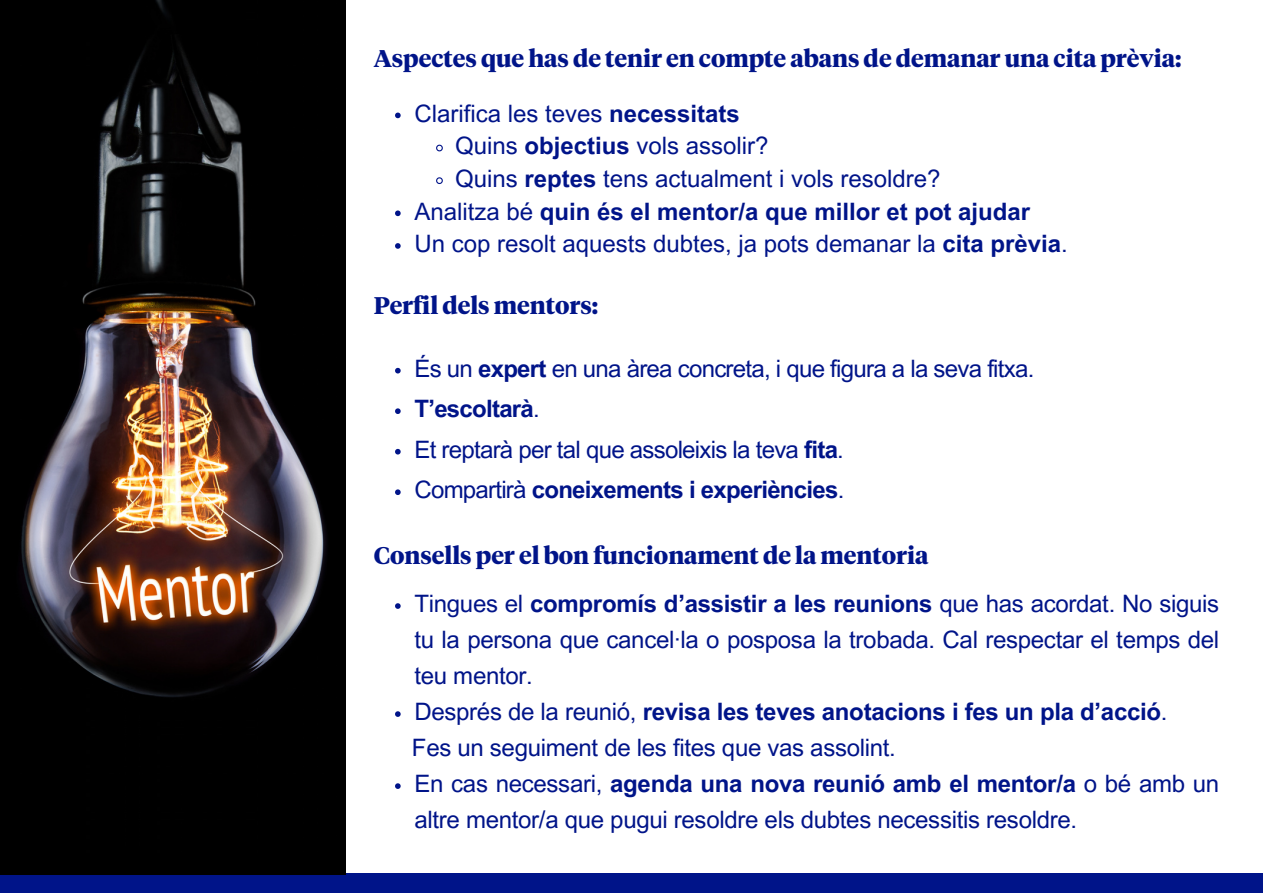
<style>
.page{position:relative;width:1263px;height:894px;background:#fff}
.page>*{position:absolute;margin:0;border:0;box-sizing:border-box;transform-origin:0 0}
.t1{font:24px/36px "Arial MT Pro";letter-spacing:-.01em;color:#001489;text-align:justify}
.t2{font:700 24px "Tiempos Headline";color:#001489}
.t3{font:700 24px "Arial MT Pro";letter-spacing:-.01em;color:#001489}
.t4{font:24px "Arial MT Pro";letter-spacing:-.03em;color:#001489}
.t5{font:700 24px "Arial MT Pro";letter-spacing:-.03em;color:#001489}
.s1{font-weight:700}
.s2{font-weight:400}
</style>
<div class="page">
<div style="left:0;top:873px;width:1262px;height:20px;background:#001489"></div>
<img style="left:0;top:0;width:345px;height:874px">
<svg style="left:395px;top:112px;width:6px;height:6px"></svg>
<svg style="left:436px;top:144px;width:7px;height:8px"></svg>
<svg style="left:436px;top:177px;width:7px;height:7px"></svg>
<svg style="left:395px;top:210px;width:6px;height:6px"></svg>
<svg style="left:395px;top:243px;width:6px;height:6px"></svg>
<svg style="left:395px;top:368px;width:6px;height:5px"></svg>
<svg style="left:395px;top:408px;width:6px;height:6px"></svg>
<svg style="left:395px;top:449px;width:6px;height:5px"></svg>
<svg style="left:395px;top:489px;width:6px;height:6px"></svg>
<svg style="left:395px;top:603px;width:6px;height:5px"></svg>
<svg style="left:395px;top:711px;width:6px;height:5px"></svg>
<svg style="left:395px;top:783px;width:6px;height:5px"></svg>
<p class="t2" style="left:374px;top:48px;width:809px">Aspectes que has de tenir en compte abans de demanar una cita prèvia:</p>
<p class="t1" style="left:414px;top:98px;width:327px">Clarifica les teves <span class="s1">necessitats</span></p>
<p class="t1" style="left:455px;top:131px;width:315px">Quins <span class="s1">objectius</span> vols assolir?</p>
<p class="t1" style="left:455px;top:163px;width:487px">Quins <span class="s1">reptes</span> tens actualment i vols resoldre?</p>
<p class="t3" style="left:414px;top:202px;width:617px"><span class="s2">Analitza bé</span> quin és el mentor/a que millor et pot ajudar</p>
<p class="t1" style="left:414px;top:229px;width:655px">Un cop resolt aquests dubtes, ja pots demanar la <span class="s1">cita prèvia</span>.</p>
<p class="t2" style="left:374px;top:295px;width:226px">Perfil dels mentors:</p>
<p class="t4" style="left:414px;top:359px;width:621px">És un <span class="s1">expert</span> en una àrea concreta, i que figura a la seva fitxa.</p>
<p class="t5" style="left:414px;top:400px;width:127px">T’escoltarà<span class="s2">.</span></p>
<p class="t4" style="left:414px;top:440px;width:431px">Et reptarà per tal que assoleixis la teva <span class="s1">fita</span>.</p>
<p class="t5" style="left:414px;top:481px;width:431px"><span class="s2">Compartirà</span> coneixements i experiències<span class="s2">.</span></p>
<p class="t2" style="left:374px;top:545px;width:556px">Consells per el bon funcionament de la mentoria</p>
<p class="t1" style="left:414px;top:588px;width:806px">Tingues el <span class="s1">compromís d’assistir a les reunions</span> que has acordat. No siguis tu la persona que cancel·la o posposa la trobada. Cal respectar el temps del teu mentor.</p>
<p class="t3" style="left:414px;top:702px;width:755px"><span class="s2">Després de la reunió,</span> revisa les teves anotacions i fes un pla d’acció<span class="s2">.</span></p>
<p class="t1" style="left:412px;top:732px;width:485px">Fes un seguiment de les fites que vas assolint.</p>
<p class="t1" style="left:414px;top:768px;width:806px">En cas necessari, <span class="s1">agenda una nova reunió amb el mentor/a</span> o bé amb un altre mentor/a que pugui resoldre els dubtes necessitis resoldre.</p>
</div>
